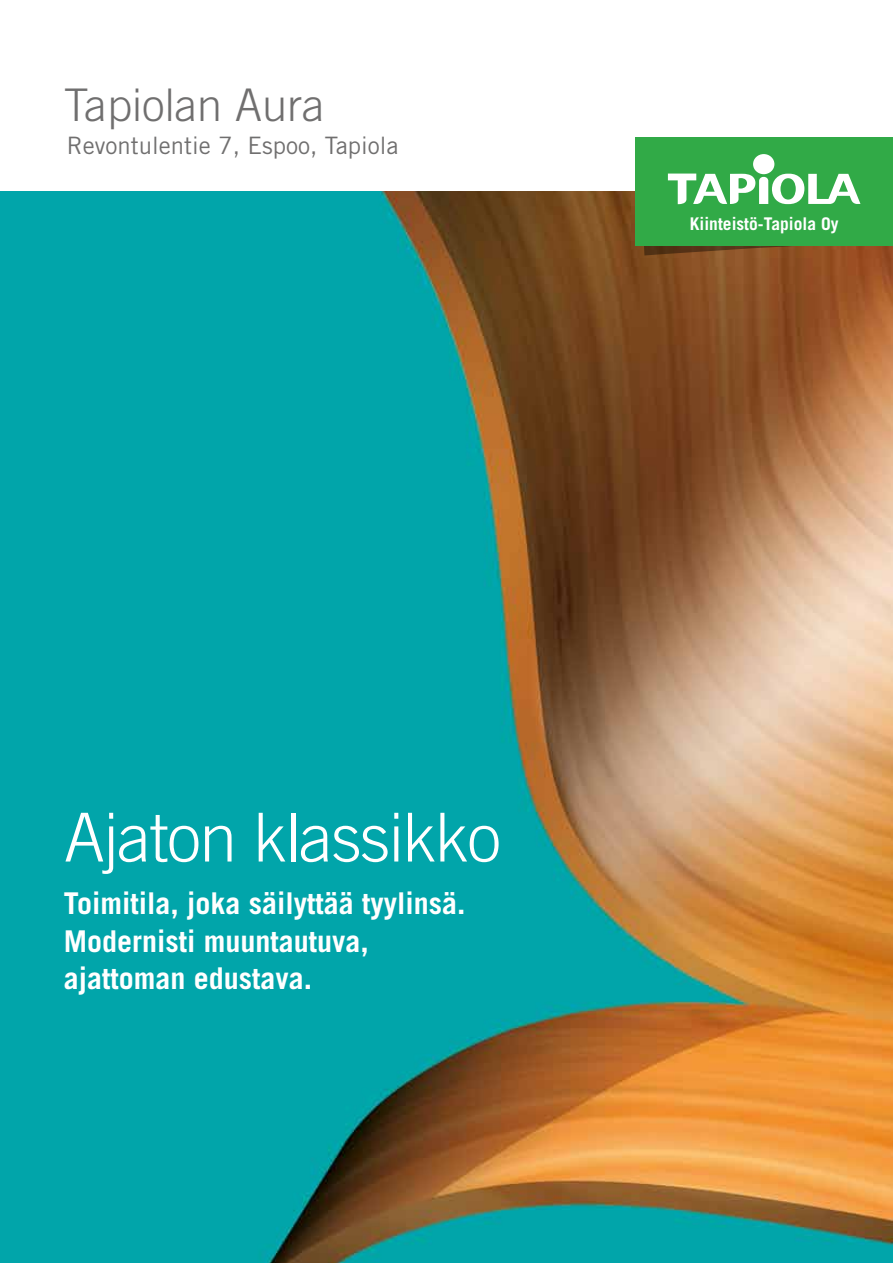
<style>
.page{position:relative;width:893px;height:1263px;background:#fff}
.page>*{position:absolute;margin:0;border:0;box-sizing:border-box;transform-origin:0 0}
.t1{font:300 67.5px "Trade Gothic LT";letter-spacing:-.02em;color:#fff}
.t2{font:300 45px "Trade Gothic LT";color:#706f6f}
.t3{font:700 30px/37.5px "Trade Gothic LT";color:#fff}
.t4{font:24px "Trade Gothic LT";color:#706f6f}
.t5{font:700 17.55px "Trade Gothic LT";color:#fff}
</style>
<div class="page">
<img style="left:0;top:191px;width:893px;height:1072px">
<svg style="left:644px;top:246px;width:209px;height:9px;background:#7b471f"></svg>
<div style="left:635px;top:138px;width:258px;height:108px;background:#31aa47"></div>
<div style="left:753px;top:154px;width:21px;height:20px;background:#fff;border-radius:50%"></div>
<svg style="left:668px;top:174px;width:192px;height:30px"></svg>
<h2 class="t2" style="left:64px;top:78px;width:262px">Tapiolan Aura</h2>
<p class="t4" style="left:67px;top:130px;width:333px">Revontulentie 7, Espoo, Tapiola</p>
<p class="t5" style="left:690px;top:213px;width:150px">Kiinteistö-Tapiola Oy</p>
<h1 class="t1" style="left:64px;top:797px;width:439px">Ajaton klassikko</h1>
<p class="t3" style="left:64px;top:884px;width:403px">Toimitila, joka säilyttää tyylinsä.<br>Modernisti muuntautuva, ajattoman edustava.</p>
</div>
